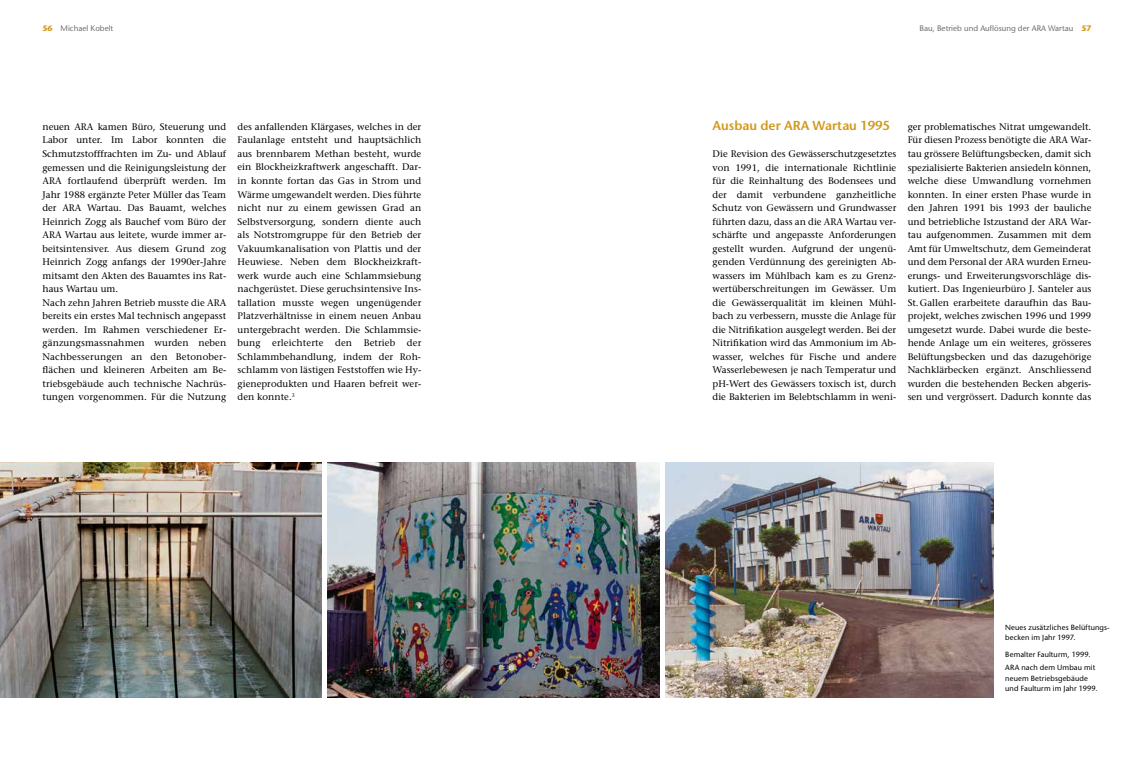
<style>
.page{position:relative;width:1134px;height:766px;background:#fff}
.page>*{position:absolute;margin:0;border:0;box-sizing:border-box;transform-origin:0 0}
.t1{font:600 13px "Stone Sans Std";color:#d2981d}
.t2{font:500 9.5px/13.5px "Stone Serif Std";letter-spacing:.005em;color:#000;text-align:justify}
.t3{font:500 8px "Stone Sans Std";color:#6f7070}
.t4{font:500 7.5px/10.5px "Stone Sans Std";letter-spacing:.015em;color:#000}
.s1{font-weight:700;color:#d2981d}
</style>
<div class="page">
<img style="left:0;top:462px;width:322px;height:235px">
<img style="left:327px;top:462px;width:332px;height:235px">
<img style="left:665px;top:462px;width:329px;height:235px">
<p class="t3" style="left:43px;top:24px;width:72px"><span class="s1">56</span> Michael Kobelt</p>
<p class="t3" style="left:919px;top:24px;width:174px">Bau, Betrieb und Auflösung der ARA Wartau <span class="s1">57</span></p>
<p class="t2" style="left:43px;top:120px;width:185px;text-align:left">neuen ARA kamen Büro, Steuerung und Labor unter. Im Labor konnten die Schmutzstofffrachten im Zu- und Ablauf gemessen und die Reinigungsleistung der ARA fortlaufend überprüft werden. Im Jahr 1988 ergänzte Peter Müller das Team der ARA Wartau. Das Bauamt, welches Heinrich Zogg als Bauchef vom Büro der ARA Wartau aus leitete, wurde immer ar&shy;beitsintensiver. Aus diesem Grund zog Heinrich Zogg anfangs der 1990er-Jahre mitsamt den Akten des Bauamtes ins Rat&shy;haus Wartau um.<br>Nach zehn Jahren Betrieb musste die ARA bereits ein erstes Mal technisch angepasst werden. Im Rahmen verschiedener Er&shy;gänzungsmassnahmen wurden neben Nachbesserungen an den Betonober&shy;flächen und kleineren Arbeiten am Be&shy;triebsgebäude auch technische Nachrüs&shy;tungen vorgenommen. Für die Nutzung</p>
<h1 class="t1" style="left:713px;top:118px;width:179px">Ausbau der ARA Wartau 1995</h1>
<p class="t2" style="left:238px;top:120px;width:185px">des anfallenden Klärgases, welches in der Faulanlage entsteht und hauptsächlich aus brennbarem Methan besteht, wurde ein Blockheizkraftwerk angeschafft. Dar&shy;in konnte fortan das Gas in Strom und Wärme umgewandelt werden. Dies führte nicht nur zu einem gewissen Grad an Selbstversorgung, sondern diente auch als Notstromgruppe für den Betrieb der Vakuumkanalisation von Plattis und der Heuwiese. Neben dem Blockheizkraft&shy;werk wurde auch eine Schlammsiebung nachgerüstet. Diese geruchsintensive Ins&shy;tallation musste wegen ungenügender Platzverhältnisse in einem neuen Anbau untergebracht werden. Die Schlammsie&shy;bung erleichterte den Betrieb der Schlammbehandlung, indem der Roh&shy;schlamm von lästigen Feststoffen wie Hy&shy;gieneprodukten und Haaren befreit wer&shy;den konnte.<sup>3</sup></p>
<p class="t2" style="left:908px;top:120px;width:185px">ger problematisches Nitrat umgewandelt.<br>Für diesen Prozess benötigte die ARA War&shy;tau grössere Belüftungsbecken, damit sich spezialisierte Bakterien ansiedeln können, welche diese Umwandlung vornehmen konnten. In einer ersten Phase wurde in den Jahren 1991 bis 1993 der bauliche und betriebliche Istzustand der ARA War&shy;tau aufgenommen. Zusammen mit dem Amt für Umweltschutz, dem Gemeinderat und dem Personal der ARA wurden Erneu&shy;erungs- und Erweiterungsvorschläge dis&shy;kutiert. Das Ingenieurbüro J. Santeler aus St.Gallen erarbeitete daraufhin das Bau&shy;projekt, welches zwischen 1996 und 1999 umgesetzt wurde. Dabei wurde die beste&shy;hende Anlage um ein weiteres, grösseres Belüftungsbecken und das dazugehörige Nachklärbecken ergänzt. Anschliessend wurden die bestehenden Becken abgeris&shy;sen und vergrössert. Dadurch konnte das</p>
<p class="t2" style="left:713px;top:147px;width:185px">Die Revision des Gewässerschutzgesetztes von 1991, die internationale Richtlinie für die Reinhaltung des Bodensees und der damit verbundene ganzheitliche Schutz von Gewässern und Grundwasser führten dazu, dass an die ARA Wartau ver&shy;schärfte und angepasste Anforderungen gestellt wurden. Aufgrund der ungenü&shy;genden Verdünnung des gereinigten Ab&shy;wassers im Mühlbach kam es zu Grenz&shy;wertüberschreitungen im Gewässer. Um die Gewässerqualität im kleinen Mühl&shy;bach zu verbessern, musste die Anlage für die Nitrifikation ausgelegt werden. Bei der Nitrifikation wird das Ammonium im Ab&shy;wasser, welches für Fische und andere Wasserlebewesen je nach Temperatur und pH-Wert des Gewässers toxisch ist, durch die Bakterien im Belebtschlamm in weni-</p>
<p class="t4" style="left:1005px;top:622px;width:105px">Neues zusätzliches Belüftungs&shy;becken im Jahr 1997.</p>
<p class="t4" style="left:1005px;top:647px;width:92px;line-height:13.5px">Bemalter Faulturm, 1999.<br>ARA nach dem Umbau mit</p>
<p class="t4" style="left:1005px;top:673px;width:94px">neuem Betriebsgebäude und Faulturm im Jahr 1999.</p>
</div>
